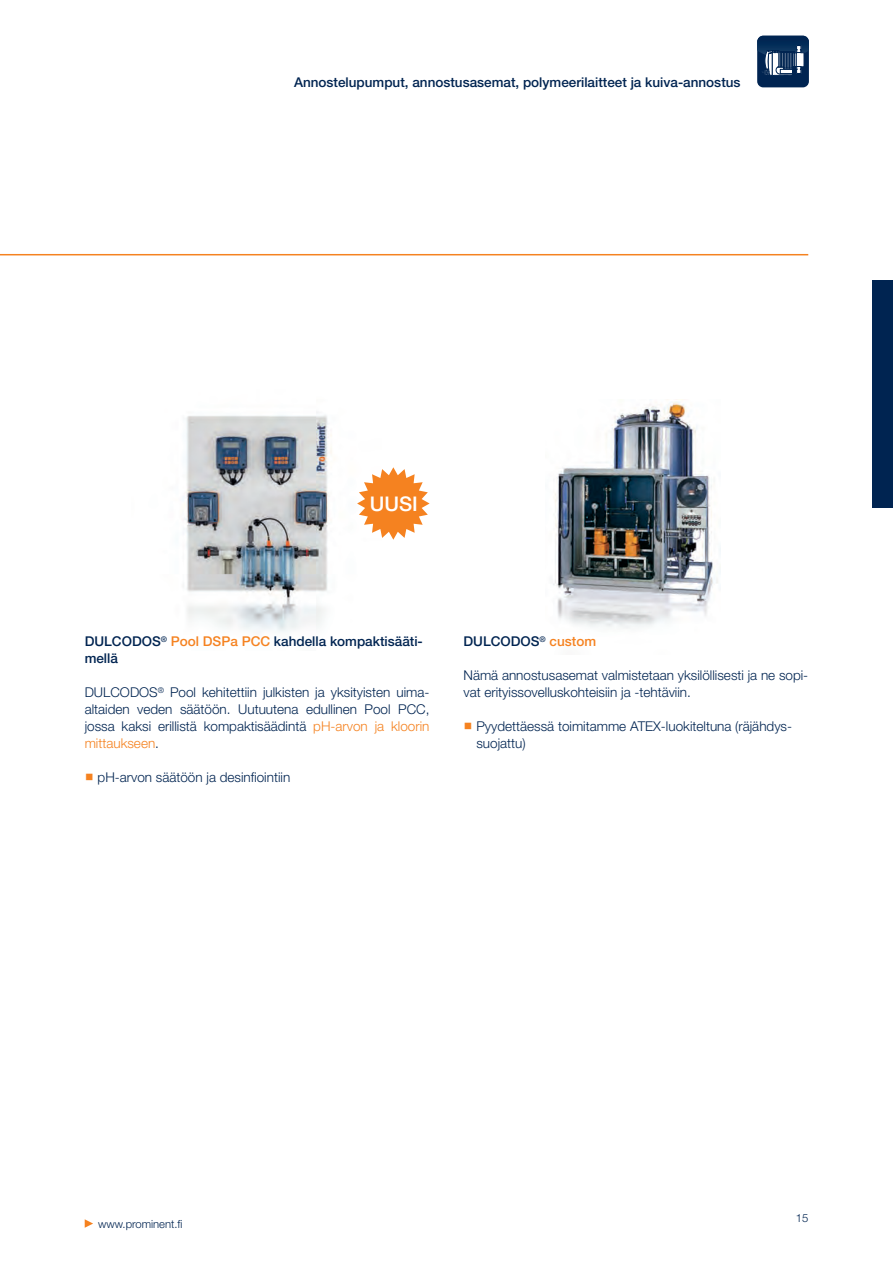
<style>
.page{position:relative;width:893px;height:1262px;background:#fff}
.page>*{position:absolute;margin:0;border:0;box-sizing:border-box;transform-origin:0 0}
.t1{font:500 20.25px "Helvetica Neue";color:#fff}
.t2{font:300 13.5px/17px "Helvetica Neue";color:#002451}
.t3{font:500 13.5px/17px "Helvetica Neue";color:#002451}
.t4{font:300 11.25px "Helvetica Neue";color:#002451}
.s1{color:#f58220}
</style>
<div class="page">
<svg style="left:85px;top:1219px;width:8px;height:9px"></svg>
<img style="left:182px;top:412px;width:150px;height:220px">
<img style="left:553px;top:402px;width:165px;height:227px">
<hr style="left:0;top:254px;width:807px;height:1px;background:#f58220">
<div style="left:871px;top:280px;width:21px;height:228px;background:#002451"></div>
<div style="left:756px;top:36px;width:52px;height:51px;background:#002451;border-radius:6px"></div>
<svg style="left:756px;top:36px;width:52px;height:42px"></svg>
<svg style="left:357px;top:467px;width:72px;height:73px"></svg>
<p class="t3" style="left:294px;top:75px;width:448px">Annostelupumput, annostusasemat, polymeerilaitteet ja kuiva-annostus</p>
<h1 class="t1" style="left:369px;top:497px;width:49px">UUSI</h1>
<p class="t3" style="left:85px;top:634px;width:339px">DULCODOS<sup>®</sup> <span class="s1">Pool DSPa PCC</span> kahdella kompaktisääti&shy;mellä</p>
<p class="t2" style="left:85px;top:685px;width:346px;text-align:justify">DULCODOS<sup>®</sup> Pool kehitettiin julkisten ja yksityisten uima&shy;altaiden veden säätöön. Uutuutena edullinen Pool PCC, jossa kaksi erillistä kompaktisäädintä <span class="s1">pH-arvon ja kloorin mittaukseen</span>.</p>
<p class="t2" style="left:98px;top:770px;width:194px">pH-arvon säätöön ja desinfiointiin</p>
<p class="t3" style="left:463px;top:634px;width:134px">DULCODOS<sup>®</sup> <span class="s1">custom</span></p>
<p class="t2" style="left:463px;top:668px;width:346px">Nämä annostusasemat valmistetaan yksilöllisesti ja ne sopi&shy;vat erityissovelluskohteisiin ja -tehtäviin.</p>
<p class="t2" style="left:476px;top:719px;width:317px">Pyydettäessä toimitamme ATEX-luokiteltuna (räjähdys&shy;suojattu)</p>
<p class="t4" style="left:98px;top:1220px;width:86px">www.prominent.fi</p>
<p class="t4" style="left:795px;top:1214px;width:14px">15</p>
</div>
